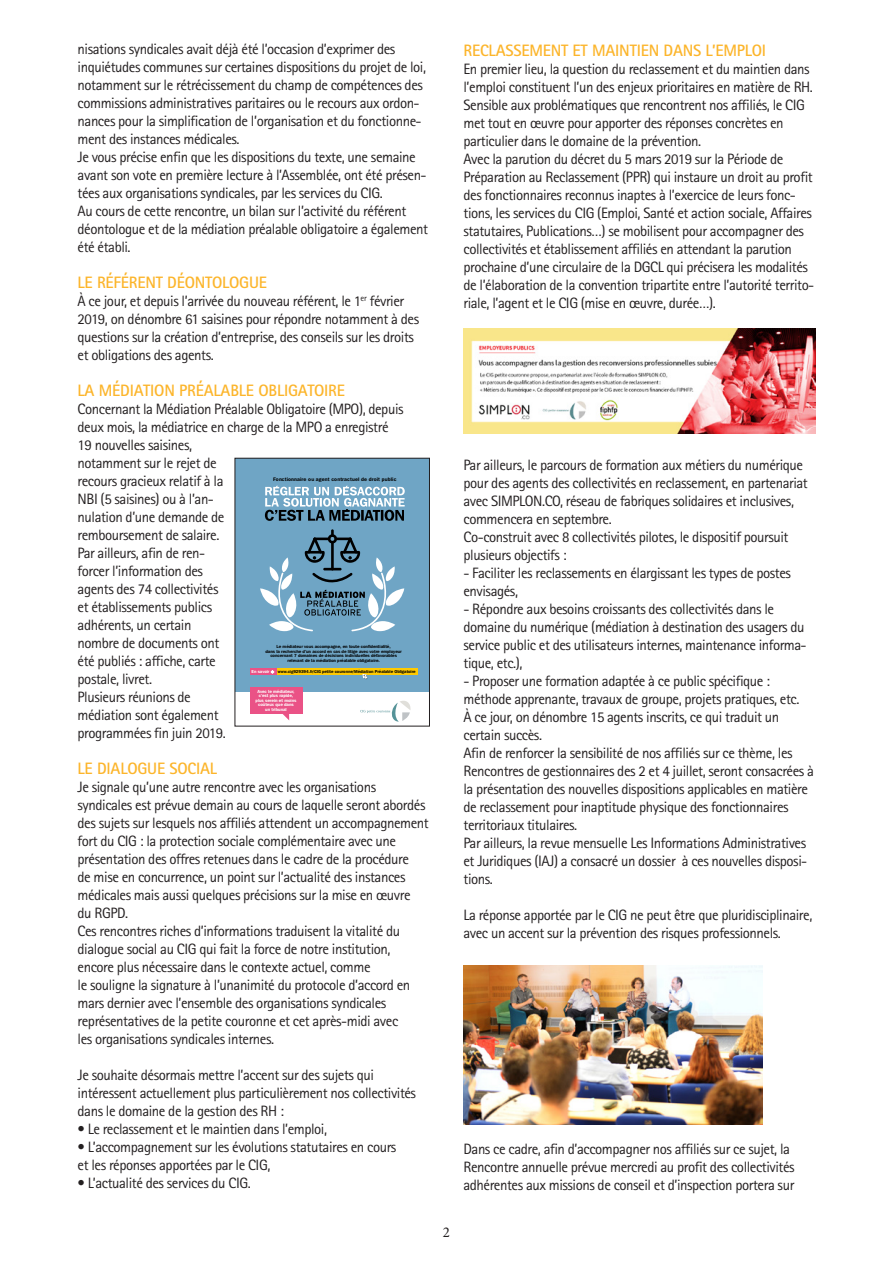
<style>
.page{position:relative;width:893px;height:1263px;background:#fff}
.page>*{position:absolute;margin:0;border:0;box-sizing:border-box;transform-origin:0 0}
.t1{font:700 16.5px "Rotis Sans Serif";letter-spacing:-.01em;color:#fcb52b}
.t2{font:15px/18px "Rotis Sans Serif";letter-spacing:-.03em;color:#231f20}
.t3{font:15px "Minion Pro";color:#231f20}
.t4{font:600 5.1px "Franklin Gothic IT Cby BT";letter-spacing:.02em;color:#000}
.t5{font:600 4.35px/4.8px "Franklin Gothic IT Cby BT";letter-spacing:-.01em;color:#000;text-align:center}
.t6{font:600 4.35px/4.3px "Franklin Gothic IT Cby BT";letter-spacing:-.01em;color:#fff;text-align:center}
.s1{color:#fff}
</style>
<div class="page">
<div style="left:235px;top:458px;width:194px;height:234px;background:#6fa5c5"></div>
<svg style="left:360px;top:701px;width:51px;height:21px"></svg>
<svg style="left:283px;top:714px;width:6px;height:6px"></svg>
<div style="left:250px;top:687px;width:52px;height:27px;background:#ea5286"></div>
<svg style="left:265px;top:486px;width:140px;height:35px"></svg>
<div style="left:276px;top:668px;width:141px;height:7px;background:#ffca00"></div>
<div style="left:250px;top:668px;width:26px;height:7px;background:#ea5286"></div>
<svg style="left:271px;top:670px;width:3px;height:4px"></svg>
<svg style="left:362px;top:674px;width:6px;height:6px"></svg>
<svg style="left:260px;top:529px;width:144px;height:102px"></svg>
<div style="left:235px;top:458px;width:195px;height:268px;border:1px solid #231f20"></div>
<img style="left:463px;top:328px;width:352px;height:105px">
<img style="left:463px;top:965px;width:299px;height:160px">
<p class="t2" style="left:78px;top:40px;width:350px">nisations syndicales avait déjà été l’occasion d’exprimer des inquiétudes communes sur certaines dispositions du projet de loi, notamment sur le rétrécissement du champ de compétences des commissions administratives paritaires ou le recours aux ordon&shy;nances pour la simplification de l’organisation et du fonctionne&shy;ment des instances médicales.</p>
<p class="t2" style="left:78px;top:148px;width:350px">Je vous précise enfin que les dispositions du texte, une semaine avant son vote en première lecture à l’Assemblée, ont été présen&shy;tées aux organisations syndicales, par les services du CIG.</p>
<p class="t2" style="left:78px;top:202px;width:352px">Au cours de cette rencontre, un bilan sur l’activité du référent déontologue et de la médiation préalable obligatoire a également été établi.</p>
<p class="t1" style="left:78px;top:272px;width:191px">LE RÉFÉRENT DÉONTOLOGUE</p>
<p class="t2" style="left:78px;top:292px;width:343px">À ce jour, et depuis l’arrivée du nouveau référent, le 1<sup>er</sup> février 2019, on dénombre 61 saisines pour répondre notamment à des questions sur la création d’entreprise, des conseils sur les droits et obligations des agents.</p>
<p class="t1" style="left:78px;top:380px;width:269px">LA MÉDIATION PRÉALABLE OBLIGATOIRE</p>
<p class="t2" style="left:78px;top:400px;width:328px">Concernant la Médiation Préalable Obligatoire (MPO), depuis deux mois, la médiatrice en charge de la MPO a enregistré 19 nouvelles saisines,<br>notamment sur le rejet de<br>recours gracieux relatif à la<br>NBI (5 saisines) ou à l’an-<br>nulation d’une demande de<br>remboursement de salaire.</p>
<p class="t2" style="left:78px;top:544px;width:143px">Par ailleurs, afin de ren&shy;forcer l’information des agents des 74 collectivités et établissements publics adhérents, un certain nombre de documents ont été publiés : affiche, carte postale, livret.</p>
<p class="t2" style="left:78px;top:688px;width:150px">Plusieurs réunions de médiation sont également programmées fin juin 2019.</p>
<p class="t1" style="left:78px;top:758px;width:141px">LE DIALOGUE SOCIAL</p>
<p class="t2" style="left:78px;top:778px;width:353px">Je signale qu’une autre rencontre avec les organisations syndicales est prévue demain au cours de laquelle seront abordés des sujets sur lesquels nos affiliés attendent un accompagnement fort du CIG : la protection sociale complémentaire avec une présentation des offres retenues dans le cadre de la procédure<br>de mise en concurrence, un point sur l’actualité des instances médicales mais aussi quelques précisions sur la mise en œuvre<br>du RGPD.</p>
<p class="t2" style="left:78px;top:922px;width:334px">Ces rencontres riches d’informations traduisent la vitalité du dialogue social au CIG qui fait la force de notre institution, encore plus nécessaire dans le contexte actuel, comme<br>le souligne la signature à l’unanimité du protocole d’accord en mars dernier avec l’ensemble des organisations syndicales représentatives de la petite couronne et cet après-midi avec les organisations syndicales internes.</p>
<p class="t2" style="left:78px;top:1066px;width:340px">Je souhaite désormais mettre l’accent sur des sujets qui intéressent actuellement plus particulièrement nos collectivités dans le domaine de la gestion des RH :</p>
<p class="t2" style="left:78px;top:1120px;width:251px">• Le reclassement et le maintien dans l’emploi,</p>
<p class="t2" style="left:78px;top:1138px;width:320px">• L’accompagnement sur les évolutions statutaires en cours et les réponses apportées par le CIG,</p>
<p class="t2" style="left:78px;top:1174px;width:175px">• L’actualité des services du CIG.</p>
<p class="t4" style="left:273px;top:476px;width:125px">Fonctionnaire ou agent contractuel de droit public</p>
<p class="t5" style="left:265px;top:644px;width:138px">Le médiateur vous accompagne, en toute confidentialité,<br>dans la recherche d’un accord en cas de litige avec votre employeur concernant 7 domaines de décisions individuelles défavorables relevant de la médiation préalable obligatoire.</p>
<p class="t5" style="left:252px;top:669px;width:166px"><span class="s1">En savoir +</span> www.cig929394.fr/CIG petite couronne/Médiation Préalable Obligatoire</p>
<p class="t6" style="left:256px;top:689px;width:42px">Avec le médiateur, c’est plus rapide, plus serein et moins coûteux que dans un tribunal</p>
<p class="t1" style="left:463px;top:40px;width:304px">RECLASSEMENT ET MAINTIEN DANS L’EMPLOI</p>
<p class="t2" style="left:463px;top:59px;width:351px">En premier lieu, la question du reclassement et du maintien dans l’emploi constituent l’un des enjeux prioritaires en matière de RH.</p>
<p class="t2" style="left:463px;top:95px;width:343px">Sensible aux problématiques que rencontrent nos affiliés, le CIG met tout en œuvre pour apporter des réponses concrètes en particulier dans le domaine de la prévention.</p>
<p class="t2" style="left:463px;top:149px;width:352px">Avec la parution du décret du 5 mars 2019 sur la Période de Préparation au Reclassement (PPR) qui instaure un droit au profit des fonctionnaires reconnus inaptes à l’exercice de leurs fonc&shy;tions, les services du CIG (Emploi, Santé et action sociale, Affaires statutaires, Publications…) se mobilisent pour accompagner des collectivités et établissement affiliés en attendant la parution prochaine d’une circulaire de la DGCL qui précisera les modalités de l’élaboration de la convention tripartite entre l’autorité territo&shy;riale, l’agent et le CIG (mise en œuvre, durée…).</p>
<p class="t2" style="left:463px;top:455px;width:346px">Par ailleurs, le parcours de formation aux métiers du numérique pour des agents des collectivités en reclassement, en partenariat avec SIMPLON.CO, réseau de fabriques solidaires et inclusives, commencera en septembre.</p>
<p class="t2" style="left:463px;top:527px;width:327px">Co-construit avec 8 collectivités pilotes, le dispositif poursuit plusieurs objectifs :</p>
<p class="t2" style="left:463px;top:563px;width:329px">- Faciliter les reclassements en élargissant les types de postes envisagés,</p>
<p class="t2" style="left:463px;top:599px;width:345px">- Répondre aux besoins croissants des collectivités dans le domaine du numérique (médiation à destination des usagers du service public et des utilisateurs internes, maintenance informa&shy;tique, etc.),</p>
<p class="t2" style="left:463px;top:671px;width:337px">- Proposer une formation adaptée à ce public spécifique : méthode apprenante, travaux de groupe, projets pratiques, etc.</p>
<p class="t2" style="left:463px;top:707px;width:317px">À ce jour, on dénombre 15 agents inscrits, ce qui traduit un certain succès.</p>
<p class="t2" style="left:463px;top:743px;width:352px">Afin de renforcer la sensibilité de nos affiliés sur ce thème, les Rencontres de gestionnaires des 2 et 4 juillet, seront consacrées à la présentation des nouvelles dispositions applicables en matière de reclassement pour inaptitude physique des fonctionnaires territoriaux titulaires.</p>
<p class="t2" style="left:463px;top:833px;width:345px;text-align:justify">Par ailleurs, la revue mensuelle Les Informations Administratives et Juridiques (IAJ) a consacré un dossier à ces nouvelles disposi&shy;tions.</p>
<p class="t2" style="left:463px;top:905px;width:350px">La réponse apportée par le CIG ne peut être que pluridisciplinaire, avec un accent sur la prévention des risques professionnels.</p>
<p class="t3" style="left:443px;top:1222px;width:9px">2</p>
<p class="t2" style="left:463px;top:1139px;width:333px">Dans ce cadre, afin d’accompagner nos affiliés sur ce sujet, la<br>Rencontre annuelle prévue mercredi au profit des collectivités adhérentes aux missions de conseil et d’inspection portera sur</p>
</div>
